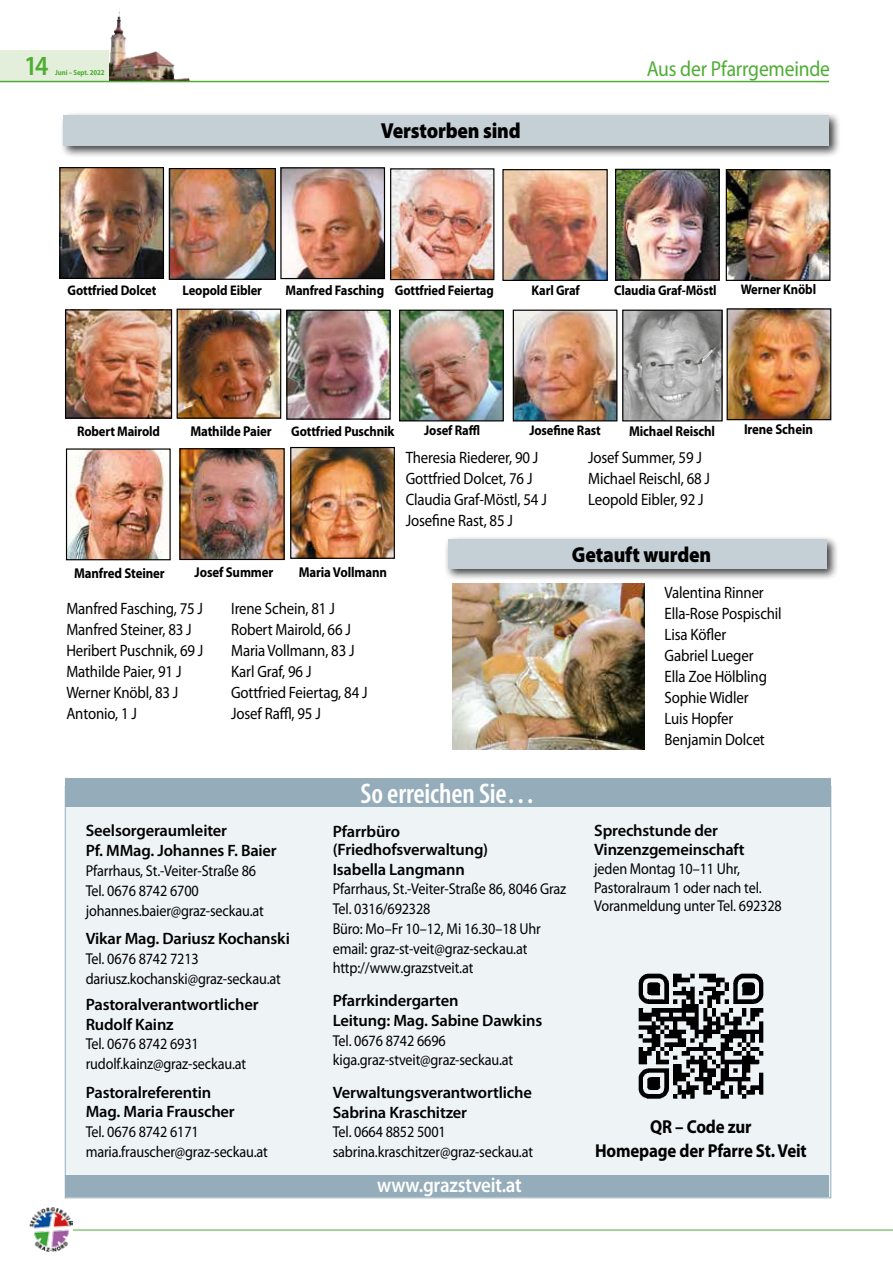
<style>
.page{position:relative;width:893px;height:1263px;background:#fff}
.page>*{position:absolute;margin:0;border:0;box-sizing:border-box;transform-origin:0 0}
.t1{font:600 condensed 28.5px "Myriad Pro";letter-spacing:-.005em;color:#fff}
.t2{font:600 27.75px "Myriad Pro";color:#4ead33;scale:.9 1}
.t3{font:900 21.75px "Myriad Pro";letter-spacing:-.01em;color:#000;scale:.9 1}
.t4{font:21.75px "Myriad Pro";letter-spacing:-.01em;color:#4ead33;scale:.9 1}
.t5{font:600 21px "Myriad Pro";letter-spacing:-.01em;color:#fff;scale:.9 1}
.t6{font:700 18.75px/24px "Myriad Pro";letter-spacing:-.01em;color:#000;text-align:center;scale:.9 1}
.t7{font:16.5px/21px "Myriad Pro";letter-spacing:-.01em;color:#000;scale:.9 1}
.t8{font:600 16.5px/19.8px "Myriad Pro";letter-spacing:-.01em;color:#000}
.t9{font:15.75px/19.8px "Myriad Pro";letter-spacing:-.01em;color:#000;scale:.9 1}
.t10{font:700 14.25px "Myriad Pro";letter-spacing:-.01em;color:#000;scale:.9 1}
.t11{font:700 13.95px "Myriad Pro";letter-spacing:-.01em;color:#000;scale:.9 1}
.t12{font:700 7.5px "Myriad Pro";letter-spacing:-.01em;color:#4ead33;scale:.9 1}
.s1{font-size:14.25px}
</style>
<div class="page">
<img style="left:106px;top:11px;width:84px;height:70px">
<img style="left:29px;top:1207px;width:44px;height:45px">
<hr style="left:73px;top:1230px;width:820px;height:1px;background:#4ead33">
<div style="left:0;top:51px;width:108px;height:30px;background:#e3efda"></div>
<hr style="left:0;top:81px;width:829px;height:1px;background:#4ead33">
<div style="left:60px;top:111px;width:781px;height:47px;background:#000;opacity:.75"></div>
<div style="left:64px;top:115px;width:765px;height:30px;background:#c5d0d6"></div>
<div style="left:65px;top:786px;width:766px;height:412px;background:#eef3f5;border:1px solid #95acba"></div>
<div style="left:65px;top:778px;width:765px;height:29px;background:#95acba"></div>
<div style="left:66px;top:1176px;width:763px;height:21px;background:#95acba"></div>
<img style="left:638px;top:973px;width:126px;height:126px">
<img style="left:452px;top:584px;width:192px;height:165px">
<div style="left:444px;top:535px;width:395px;height:47px;background:#000;opacity:.75"></div>
<div style="left:448px;top:539px;width:378px;height:30px;background:#c5d0d6"></div>
<img style="left:171px;top:170px;width:103px;height:108px">
<div style="left:169px;top:168px;width:107px;height:112px;border:1px solid #000"></div>
<img style="left:61px;top:169px;width:101px;height:108px">
<div style="left:59px;top:167px;width:105px;height:112px;border:1px solid #000"></div>
<img style="left:282px;top:169px;width:101px;height:108px">
<div style="left:280px;top:167px;width:105px;height:112px;border:1px solid #000"></div>
<img style="left:392px;top:170px;width:100px;height:108px">
<div style="left:390px;top:168px;width:104px;height:112px;border:1px solid #000"></div>
<img style="left:504px;top:171px;width:102px;height:108px">
<div style="left:502px;top:169px;width:106px;height:112px;border:1px solid #000"></div>
<img style="left:617px;top:171px;width:101px;height:108px">
<div style="left:615px;top:169px;width:105px;height:112px;border:1px solid #000"></div>
<img style="left:67px;top:311px;width:103px;height:106px">
<div style="left:65px;top:309px;width:107px;height:110px;border:1px solid #000"></div>
<img style="left:728px;top:171px;width:100px;height:108px">
<div style="left:726px;top:169px;width:104px;height:112px;border:1px solid #000"></div>
<img style="left:179px;top:311px;width:100px;height:106px">
<div style="left:177px;top:309px;width:104px;height:110px;border:1px solid #000"></div>
<img style="left:288px;top:312px;width:101px;height:106px">
<div style="left:286px;top:310px;width:105px;height:110px;border:1px solid #000"></div>
<img style="left:624px;top:312px;width:97px;height:107px">
<div style="left:622px;top:310px;width:101px;height:111px;border:1px solid #000"></div>
<img style="left:729px;top:310px;width:100px;height:108px">
<div style="left:727px;top:308px;width:104px;height:112px;border:1px solid #000"></div>
<img style="left:68px;top:450px;width:101px;height:108px">
<div style="left:66px;top:448px;width:105px;height:112px;border:1px solid #000"></div>
<img style="left:181px;top:450px;width:102px;height:108px">
<div style="left:179px;top:448px;width:106px;height:112px;border:1px solid #000"></div>
<img style="left:292px;top:449px;width:101px;height:108px">
<div style="left:290px;top:447px;width:105px;height:112px;border:1px solid #000"></div>
<img style="left:515px;top:312px;width:100px;height:107px">
<div style="left:513px;top:310px;width:104px;height:111px;border:1px solid #000"></div>
<img style="left:401px;top:312px;width:101px;height:107px">
<div style="left:399px;top:310px;width:105px;height:111px;border:1px solid #000"></div>
<h2 class="t2" style="left:24px;top:50px;width:28px">14</h2>
<p class="t12" style="left:55px;top:68px;width:56px">Juni – Sept. 2022</p>
<h3 class="t4" style="left:647px;top:57px;width:205px">Aus der Pfarrgemeinde</h3>
<h3 class="t3" style="left:381px;top:119px;width:157px">Verstorben sind</h3>
<p class="t11" style="left:68px;top:282px;width:100px">Gottfried Dolcet</p>
<p class="t11" style="left:183px;top:282px;width:90px">Leopold Eibler</p>
<p class="t11" style="left:286px;top:283px;width:233px">Manfred Fa<span class="s1">sching</span> Gottfried Feiertag</p>
<p class="t11" style="left:532px;top:282px;width:55px">Karl Graf</p>
<p class="t11" style="left:614px;top:283px;width:115px">Claudia Graf-Möstl</p>
<p class="t11" style="left:741px;top:282px;width:85px">Werner Knöbl</p>
<p class="t11" style="left:77px;top:423px;width:94px">Robert Mairold</p>
<p class="t10" style="left:190px;top:423px;width:92px">Mathilde Paier</p>
<p class="t11" style="left:291px;top:424px;width:116px">Gottfried Pusch<span class="s1">nik</span></p>
<p class="t11" style="left:424px;top:423px;width:64px">Josef Raffl</p>
<p class="t11" style="left:529px;top:423px;width:81px">Josefine Rast</p>
<p class="t10" style="left:629px;top:423px;width:97px">Michael Reischl</p>
<p class="t10" style="left:744px;top:422px;width:78px">Irene Schein</p>
<p class="t10" style="left:74px;top:566px;width:102px">Manfred Steiner</p>
<p class="t10" style="left:195px;top:564px;width:89px">Josef Summer</p>
<p class="t10" style="left:299px;top:564px;width:100px">Maria Vollmann</p>
<p class="t7" style="left:231px;top:598px;width:153px">Irene Schein, 81 J<br>Robert Mairold, 66 J<br>Maria Vollmann, 83 J<br>Karl Graf, 96 J<br>Gottfried Feiertag, 84 J<br>Josef Raffl, 95 J</p>
<p class="t7" style="left:66px;top:598px;width:154px">Manfred Fasching, 75 J<br>Manfred Steiner, 83 J<br>Heribert Puschnik, 69 J<br>Mathilde Paier, 91 J<br>Werner Knöbl, 83 J<br>Antonio, 1 J</p>
<p class="t7" style="left:406px;top:447px;width:158px">Theresia Riederer, 90 J<br>Gottfried Dolcet, 76 J<br>Claudia Graf-Möstl, 54 J<br>Josefine Rast, 85 J</p>
<p class="t7" style="left:588px;top:447px;width:137px">Josef Summer, 59 J<br>Michael Reischl, 68 J<br>Leopold Eibler, 92 J</p>
<h3 class="t3" style="left:572px;top:542px;width:156px">Getauft wurden</h3>
<p class="t7" style="left:665px;top:583px;width:132px">Valentina Rinner<br>Ella-Rose Pospischil<br>Lisa Köfler<br>Gabriel Lueger<br>Ella Zoe Hölbling<br>Sophie Widler<br>Luis Hopfer<br>Benjamin Dolcet</p>
<p class="t8" style="left:86px;top:821px;width:193px">Seelsorgeraumleiter<br>Pf. MMag. Johannes F. Baier</p>
<p class="t9" style="left:86px;top:861px;width:199px">Pfarrhaus, St.-Veiter-Straße 86<br>Tel. 0676 8742 6700 johannes.baier@graz-seckau.at</p>
<p class="t8" style="left:86px;top:929px;width:206px">Vikar Mag. Dariusz Kochanski</p>
<p class="t9" style="left:86px;top:949px;width:218px">Tel. 0676 8742 7213 dariusz.kochanski@graz-seckau.at</p>
<p class="t8" style="left:86px;top:994px;width:174px">Pastoralverantwortlicher<br>Rudolf Kainz</p>
<p class="t9" style="left:86px;top:1034px;width:180px">Tel. 0676 8742 6931 rudolf.kainz@graz-seckau.at</p>
<p class="t8" style="left:86px;top:1082px;width:151px">Pastoralreferentin<br>Mag. Maria Frauscher</p>
<p class="t9" style="left:86px;top:1122px;width:204px">Tel. 0676 8742 6171 maria.frauscher@graz-seckau.at</p>
<h1 class="t1" style="left:360px;top:778px;width:176px">So erreichen Sie…</h1>
<p class="t8" style="left:333px;top:823px;width:157px;line-height:17.5px">Pfarrbüro (Friedhofsverwaltung)</p>
<p class="t8" style="left:333px;top:859px;width:134px">Isabella Langmann</p>
<p class="t9" style="left:333px;top:879px;width:261px">Pfarrhaus, St.-Veiter-Straße 86, 8046 Graz<br>Tel. 0316/692328<br>Büro: Mo–Fr 10–12, Mi 16.30–18 Uhr email: graz-st-veit@graz-seckau.at http://www.grazstveit.at</p>
<p class="t8" style="left:333px;top:991px;width:211px">Pfarrkindergarten<br>Leitung: Mag. Sabine Dawkins</p>
<p class="t9" style="left:333px;top:1031px;width:202px">Tel. 0676 8742 6696 kiga.graz-stveit@graz-seckau.at</p>
<p class="t8" style="left:333px;top:1082px;width:201px">Verwaltungsverantwortliche<br>Sabrina Kraschitzer</p>
<p class="t9" style="left:333px;top:1122px;width:224px">Tel. 0664 8852 5001 sabrina.kraschitzer@graz-seckau.at</p>
<h3 class="t5" style="left:377px;top:1174px;width:162px">www.grazstveit.at</h3>
<p class="t8" style="left:594px;top:822px;width:152px;line-height:18.8px">Sprechstunde der<br>Vinzenzgemeinschaft</p>
<p class="t9" style="left:594px;top:859px;width:210px;line-height:18.8px">jeden Montag 10–11 Uhr,<br>Pastoralraum 1 oder nach tel.<br>Voranmeldung unter Tel. 692328</p>
<p class="t6" style="left:595px;top:1115px;width:237px">QR – Code zur<br>Homepage der Pfarre St. Veit</p>
</div>
